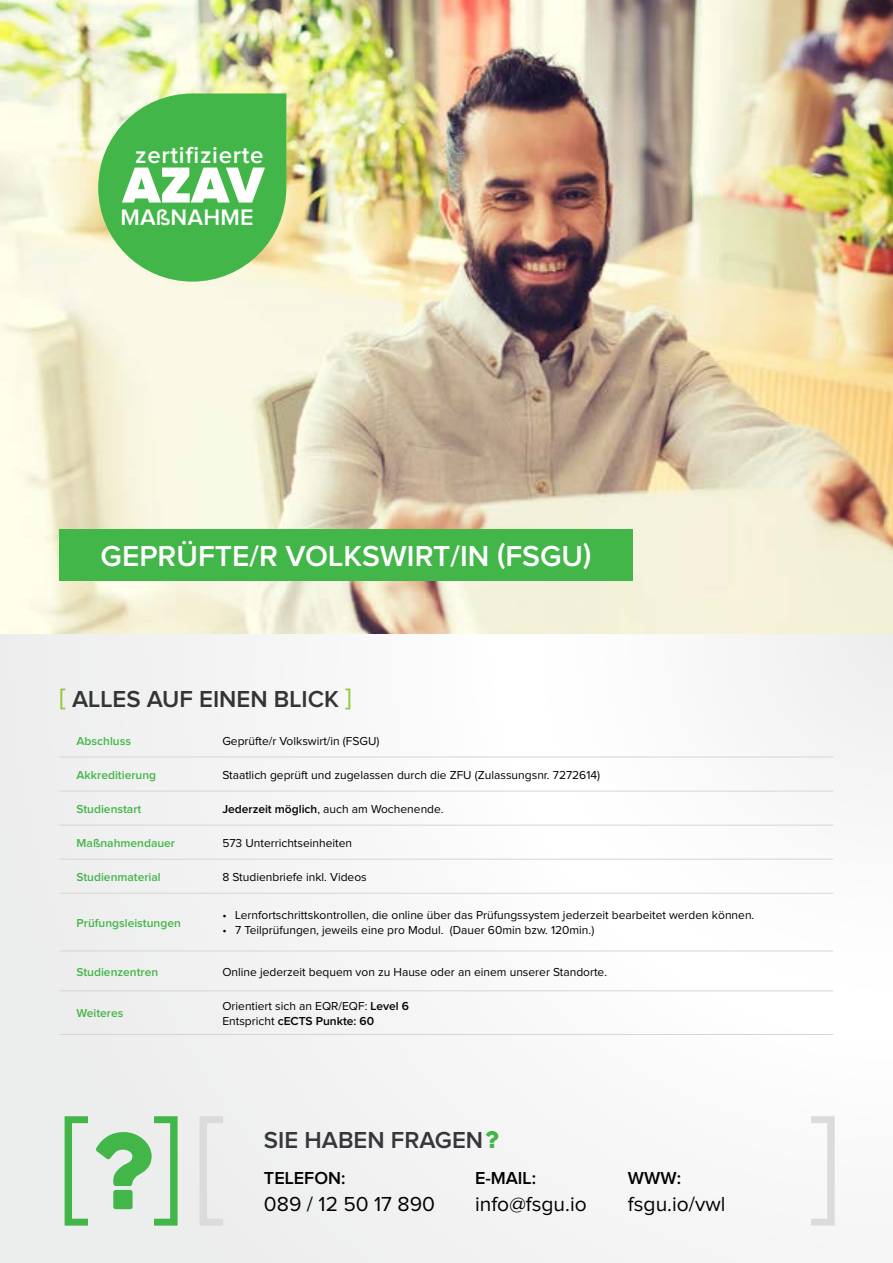
<style>
.page{position:relative;width:893px;height:1263px;background:#f5f5f5}
.page>*{position:absolute;margin:0;border:0;box-sizing:border-box;transform-origin:0 0}
.t1{font:126px "Proxima Nova";color:#43b649}
.t2{font:126px "Proxima Nova";color:#dbdbd9}
.t3{font:900 52.5px "Proxima Nova";color:#fff}
.t4{font:600 30px "Proxima Nova";color:#fff}
.t5{font:600 24px "Proxima Nova";color:#343433}
.t6{font:600 24px "Proxima Nova";color:#38363d}
.t7{font:600 24px "Proxima Nova";letter-spacing:.03em;color:#fff}
.t8{font:600 23.25px "Proxima Nova";letter-spacing:.01em;color:#fff}
.t9{font:21px "Proxima Nova";color:#000}
.t10{font:600 18px "Proxima Nova";color:#000}
.t11{font:12px/15px "Proxima Nova";color:#000}
.t12{font:600 12px "Proxima Nova";color:#43b649}
.s1{color:#92c83e}
.s2{font-weight:600}
.s3{color:#dbdbd9}
</style>
<div class="page">
<img style="left:0;top:0;width:893px;height:634px">
<hr style="left:60px;top:757px;width:154px;height:1px;background:#dad5cd">
<hr style="left:214px;top:757px;width:619px;height:1px;background:#dad5cd">
<hr style="left:60px;top:791px;width:154px;height:1px;background:#dad5cd">
<hr style="left:214px;top:791px;width:619px;height:1px;background:#dad5cd">
<hr style="left:60px;top:825px;width:154px;height:1px;background:#dad5cd">
<hr style="left:214px;top:825px;width:619px;height:1px;background:#dad5cd">
<hr style="left:60px;top:859px;width:154px;height:1px;background:#dad5cd">
<hr style="left:214px;top:859px;width:619px;height:1px;background:#dad5cd">
<hr style="left:60px;top:893px;width:154px;height:1px;background:#dad5cd">
<hr style="left:214px;top:893px;width:619px;height:1px;background:#dad5cd">
<hr style="left:60px;top:950px;width:154px;height:1px;background:#dad5cd">
<hr style="left:214px;top:950px;width:619px;height:1px;background:#dad5cd">
<hr style="left:60px;top:990px;width:154px;height:1px;background:#dad5cd">
<hr style="left:214px;top:990px;width:619px;height:1px;background:#dad5cd">
<hr style="left:60px;top:1034px;width:154px;height:1px;background:#dad5cd">
<hr style="left:214px;top:1034px;width:619px;height:1px;background:#dad5cd">
<div style="left:60px;top:530px;width:572px;height:51px;background:#43b649"></div>
<svg style="left:98px;top:93px;width:188px;height:189px;background:#61c060"></svg>
<h3 class="t7" style="left:135px;top:145px;width:130px">zertifizierte</h3>
<h2 class="t3" style="left:123px;top:155px;width:143px">AZAV</h2>
<h3 class="t8" style="left:120px;top:206px;width:135px">MAßNAHME</h3>
<h3 class="t4" style="left:101px;top:542px;width:493px">GEPRÜFTE/R VOLKSWIRT/IN (FSGU)</h3>
<h3 class="t5" style="left:60px;top:688px;width:294px"><span class="s1">[</span> ALLES AUF EINEN BLICK <span class="s1">]</span></h3>
<p class="t12" style="left:77px;top:735px;width:56px">Abschluss</p>
<p class="t11" style="left:222px;top:734px;width:159px">Geprüfte/r Volkswirt/in (FSGU)</p>
<p class="t12" style="left:77px;top:769px;width:81px">Akkreditierung</p>
<p class="t11" style="left:222px;top:768px;width:379px">Staatlich geprüft und zugelassen durch die ZFU (Zulassungsnr. 7272614)</p>
<p class="t12" style="left:77px;top:803px;width:66px">Studienstart</p>
<p class="t11" style="left:222px;top:802px;width:223px"><span class="s2">Jederzeit möglich</span>, auch am Wochenende.</p>
<p class="t12" style="left:77px;top:837px;width:100px">Maßnahmendauer</p>
<p class="t11" style="left:222px;top:836px;width:131px">573 Unterrichtseinheiten</p>
<p class="t12" style="left:77px;top:871px;width:86px">Studienmaterial</p>
<p class="t11" style="left:222px;top:870px;width:146px">8 Studienbriefe inkl. Videos</p>
<p class="t12" style="left:77px;top:917px;width:106px">Prüfungsleistungen</p>
<p class="t11" style="left:222px;top:908px;width:533px">• Lernfortschrittskontrollen, die online über das Prüfungssystem jederzeit bearbeitet werden können.</p>
<p class="t11" style="left:222px;top:923px;width:373px">• 7 Teilprüfungen, jeweils eine pro Modul. (Dauer 60min bzw. 120min.)</p>
<p class="t12" style="left:77px;top:966px;width:83px">Studienzentren</p>
<p class="t11" style="left:222px;top:965px;width:386px">Online jederzeit bequem von zu Hause oder an einem unserer Standorte.</p>
<p class="t12" style="left:77px;top:1008px;width:48px">Weiteres</p>
<p class="t11" style="left:222px;top:999px;width:188px">Orientiert sich an EQR/EQF: <span class="s2">Level 6<br></span>Entspricht <span class="s2">cECTS Punkte: 60</span></p>
<h1 class="t1" style="left:60px;top:1102px;width:167px">[ ]<span class="s3">[</span></h1>
<h3 class="t6" style="left:264px;top:1129px;width:221px">SIE HABEN FRAGEN</h3>
<h3 class="t10" style="left:264px;top:1169px;width:83px">TELEFON:</h3>
<h3 class="t9" style="left:264px;top:1194px;width:173px">089 / 12 50 17 890</h3>
<h3 class="t10" style="left:475px;top:1169px;width:62px">E-MAIL:</h3>
<h3 class="t9" style="left:475px;top:1194px;width:113px">info@fsgu.io</h3>
<h3 class="t10" style="left:628px;top:1169px;width:55px">WWW:</h3>
<h3 class="t9" style="left:628px;top:1194px;width:99px">fsgu.io/vwl</h3>
<h1 class="t2" style="left:809px;top:1102px;width:32px">]</h1>
</div>
